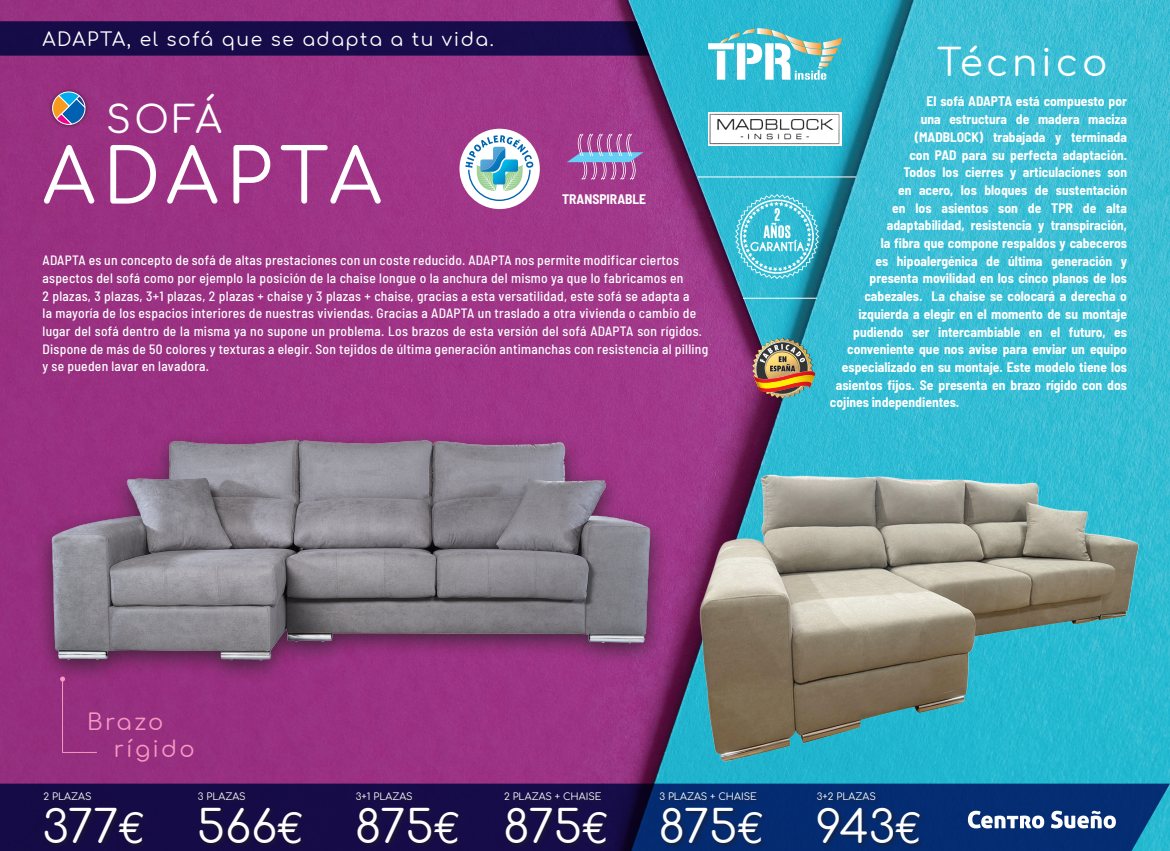
<style>
.page{position:relative;width:1170px;height:851px;background:#fff}
.page>*{position:absolute;margin:0;border:0;box-sizing:border-box;transform-origin:0 0}
.t1{font:75px "Comfortaa";letter-spacing:.1em;color:#fff}
.t2{font:45px "Comfortaa";color:#fff}
.t3{font:37.5px "Comfortaa";letter-spacing:.1em;color:#fff}
.t4{font:22.5px/27px "Comfortaa";letter-spacing:.1em;color:#f499c2}
.t5{font:18.75px "Comfortaa";letter-spacing:.08em;color:#fff}
.t6{font:700 semi-condensed 13.5px "Barlow";color:#fff}
.t7{font:500 semi-condensed 13.5px/17.7px "Barlow";letter-spacing:.02em;color:#fff}
.t8{font:9.75px "Comfortaa";color:#fff}
.s1{font-family:"Euro Mono"}
</style>
<div class="page">
<img style="left:0;top:0;width:1169px;height:783px">
<img style="left:26px;top:333px;width:650px;height:434px">
<svg style="left:0;top:21px;width:649px;height:35px;background:#180e4b"></svg>
<svg style="left:0;top:783px;width:1169px;height:67px;background:#0f2160"></svg>
<div style="left:43px;top:805px;width:106px;height:44px;background:#150c43"></div>
<div style="left:42px;top:790px;width:55px;height:16px;background:#150c42"></div>
<div style="left:659px;top:805px;width:108px;height:44px;background:#231f20;opacity:.6"></div>
<div style="left:658px;top:790px;width:104px;height:16px;background:#062a6b"></div>
<div style="left:504px;top:805px;width:108px;height:44px;background:#170e45"></div>
<div style="left:503px;top:790px;width:104px;height:16px;background:#170d46"></div>
<div style="left:198px;top:805px;width:109px;height:44px;background:#160c43"></div>
<div style="left:197px;top:790px;width:54px;height:16px;background:#160c43"></div>
<div style="left:356px;top:805px;width:108px;height:44px;background:#170d44"></div>
<div style="left:354px;top:790px;width:64px;height:16px;background:#160c44"></div>
<div style="left:816px;top:805px;width:109px;height:44px;background:#231f20;opacity:.6"></div>
<div style="left:815px;top:790px;width:66px;height:16px;background:#062a6b"></div>
<svg style="left:967px;top:810px;width:148px;height:18px"></svg>
<hr style="left:697px;top:176px;width:159px;height:1px;background:#fff">
<hr style="left:742px;top:298px;width:74px;height:1px;background:#fff">
<hr style="left:62px;top:679px;width:1px;height:73px;background:#f499c2">
<hr style="left:62px;top:752px;width:35px;height:1px;background:#f499c2">
<svg style="left:60px;top:676px;width:5px;height:5px"></svg>
<img style="left:729px;top:188px;width:95px;height:96px">
<img style="left:752px;top:338px;width:63px;height:60px">
<img style="left:708px;top:113px;width:133px;height:33px">
<svg style="left:708px;top:28px;width:133px;height:52px"></svg>
<svg style="left:566px;top:133px;width:77px;height:47px;background:#a266a8"></svg>
<div style="left:48px;top:88px;width:42px;height:41px;background:#231f20;opacity:.75"></div>
<svg style="left:53px;top:92px;width:32px;height:32px"></svg>
<div style="left:52px;top:91px;width:33px;height:34px;border:1px solid #fff;border-radius:50%"></div>
<div style="left:459px;top:129px;width:81px;height:80px;background:#fff;border-radius:50%"></div>
<svg style="left:465px;top:135px;width:68px;height:66px"></svg>
<img style="left:655px;top:455px;width:513px;height:321px">
<h3 class="t5" style="left:43px;top:22px;width:452px">ADAPTA, el sofá que se adapta a tu vida.</h3>
<h3 class="t3" style="left:106px;top:86px;width:117px">SOFÁ</h3>
<h1 class="t1" style="left:43px;top:109px;width:340px">ADAPTA</h1>
<p class="t6" style="left:562px;top:189px;width:86px">TRANSPIRABLE</p>
<p class="t7" style="left:43px;top:250px;width:667px">ADAPTA es un concepto de sofá de altas prestaciones con un coste reducido. ADAPTA nos permite modificar ciertos aspectos del sofá como por ejemplo la posición de la chaise longue o la anchura del mismo ya que lo fabricamos en<br>2 plazas, 3 plazas, 3+1 plazas, 2 plazas + chaise y 3 plazas + chaise, gracias a esta versatilidad, este sofá se adapta a<br>la mayoría de los espacios interiores de nuestras viviendas. Gracias a ADAPTA un traslado a otra vivienda o cambio de lugar del sofá dentro de la misma ya no supone un problema. Los brazos de esta versión del sofá ADAPTA son rígidos.<br>Dispone de más de 50 colores y texturas a elegir. Son tejidos de última generación antimanchas con resistencia al pilling y se pueden lavar en lavadora.</p>
<h3 class="t3" style="left:936px;top:28px;width:172px">Técnico</h3>
<p class="t6" style="left:926px;top:92px;width:202px">El sofá ADAPTA está compuesto por</p>
<p class="t6" style="left:920px;top:109px;width:208px">una estructura de madera maciza</p>
<p class="t6" style="left:914px;top:127px;width:214px">(MADBLOCK) trabajada y terminada</p>
<p class="t6" style="left:909px;top:145px;width:219px">con PAD para su perfecta adaptación.</p>
<p class="t6" style="left:903px;top:162px;width:225px">Todos los cierres y articulaciones son</p>
<p class="t6" style="left:898px;top:180px;width:230px">en acero, los bloques de sustentación</p>
<p class="t6" style="left:892px;top:198px;width:236px">en los asientos son de TPR de alta</p>
<p class="t6" style="left:886px;top:216px;width:242px">adaptabilidad, resistencia y transpiración,</p>
<p class="t6" style="left:880px;top:233px;width:248px">la fibra que compone respaldos y cabeceros</p>
<p class="t6" style="left:875px;top:251px;width:253px">es hipoalergénica de última generación y</p>
<p class="t6" style="left:869px;top:269px;width:259px">presenta movilidad en los cinco planos de los</p>
<p class="t6" style="left:864px;top:286px;width:264px">cabezales. La chaise se colocará a derecha o</p>
<p class="t6" style="left:858px;top:304px;width:270px">izquierda a elegir en el momento de su montaje</p>
<p class="t6" style="left:853px;top:322px;width:275px">pudiendo ser intercambiable en el futuro, es</p>
<p class="t6" style="left:847px;top:339px;width:281px">conveniente que nos avise para enviar un equipo</p>
<p class="t6" style="left:841px;top:357px;width:287px">especializado en su montaje. Este modelo tiene los</p>
<p class="t6" style="left:835px;top:375px;width:293px">asientos fijos. Se presenta en brazo rígido con dos</p>
<p class="t6" style="left:829px;top:393px;width:131px">cojines independientes.</p>
<h3 class="t4" style="left:114px;top:705px;width:82px;text-indent:-27px">Brazo rígido</h3>
<p class="t8" style="left:44px;top:787px;width:49px">2 PLAZAS</p>
<p class="t8" style="left:198px;top:787px;width:49px">3 PLAZAS</p>
<p class="t8" style="left:356px;top:787px;width:58px">3+1 PLAZAS</p>
<p class="t8" style="left:504px;top:787px;width:99px">2 PLAZAS + CHAISE</p>
<p class="t8" style="left:659px;top:787px;width:99px">3 PLAZAS + CHAISE</p>
<p class="t8" style="left:816px;top:787px;width:60px">3+2 PLAZAS</p>
<h2 class="t2" style="left:43px;top:785px;width:104px">377<span class="s1">E</span></h2>
<h2 class="t2" style="left:197px;top:785px;width:109px">566<span class="s1">E</span></h2>
<h2 class="t2" style="left:355px;top:785px;width:107px">875<span class="s1">E</span></h2>
<h2 class="t2" style="left:503px;top:785px;width:107px">875<span class="s1">E</span></h2>
<h2 class="t2" style="left:658px;top:785px;width:107px">875<span class="s1">E</span></h2>
<h2 class="t2" style="left:815px;top:785px;width:108px">943<span class="s1">E</span></h2>
</div>
